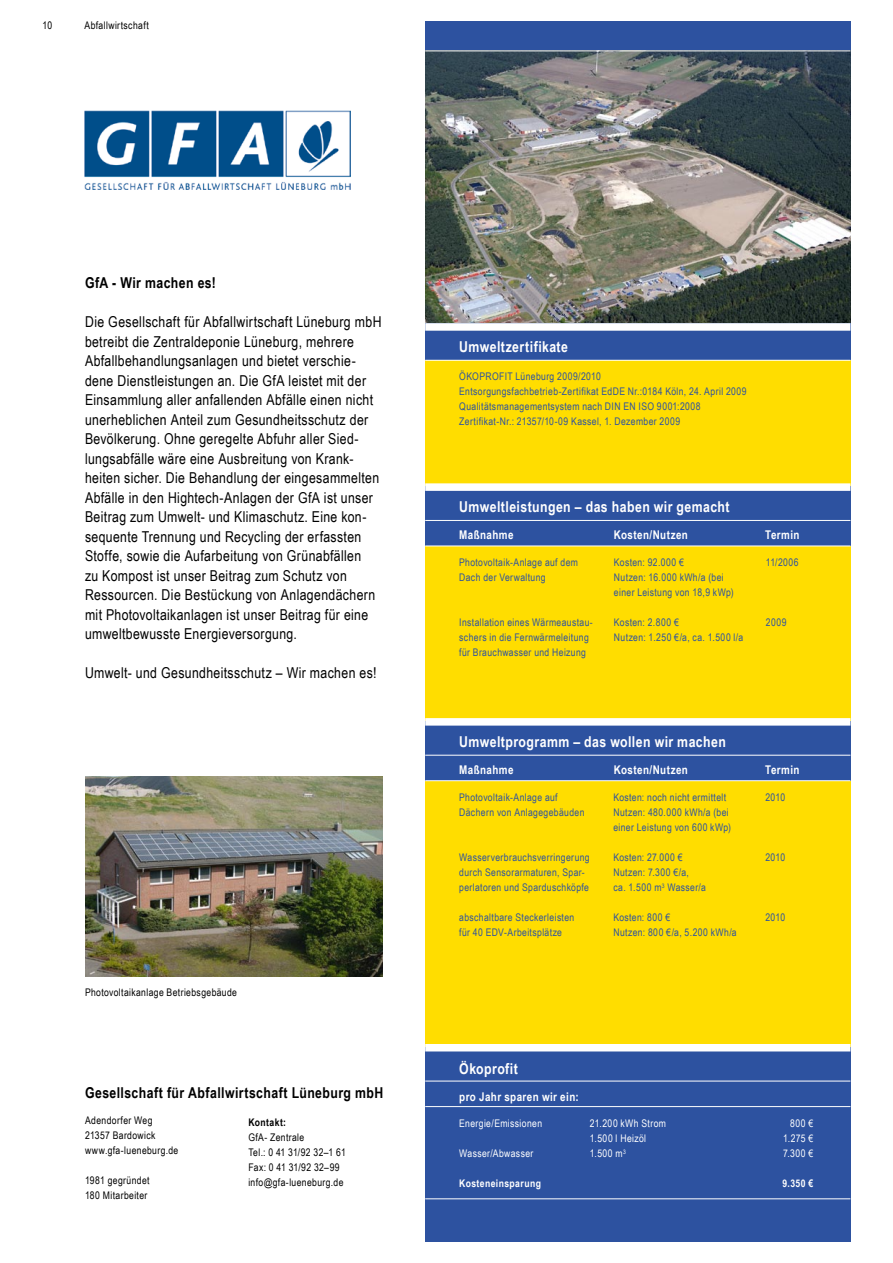
<style>
.page{position:relative;width:893px;height:1263px;background:#fff}
.page>*{position:absolute;margin:0;border:0;box-sizing:border-box;transform-origin:0 0}
.t1{font:15px/19.5px "Arial Narrow";letter-spacing:.025em;color:#000}
.t2{font:700 15px "Arial Narrow";letter-spacing:.03em;color:#fff}
.t3{font:700 15px "Arial Narrow";letter-spacing:.03em;color:#000}
.t4{font:700 12px "Arial Narrow";letter-spacing:.035em;color:#fff}
.t5{font:10.5px/15px "Arial Narrow";letter-spacing:.035em;color:#2d52a0}
.t6{font:10.5px/15px "Arial Narrow";letter-spacing:.035em;color:#000}
.t7{font:10.5px "Arial Narrow";letter-spacing:.035em;color:#fff}
.t8{font:700 10.5px "Arial Narrow";letter-spacing:.04em;color:#fff}
.t9{font:700 10.5px "Arial Narrow";letter-spacing:.04em;color:#000}
</style>
<div class="page">
<div style="left:425px;top:21px;width:425px;height:1221px;background:#fd0"></div>
<div style="left:425px;top:21px;width:425px;height:58px;background:#2d52a0"></div>
<img style="left:425px;top:52px;width:425px;height:271px">
<div style="left:425px;top:1048px;width:425px;height:194px;background:#2d52a0"></div>
<div style="left:425px;top:487px;width:425px;height:59px;background:#2d52a0"></div>
<div style="left:425px;top:483px;width:425px;height:8px;background:#fff"></div>
<hr style="left:425px;top:520px;width:425px;height:1px;background:#fff">
<hr style="left:425px;top:546px;width:425px;height:1px;background:#fff">
<div style="left:425px;top:324px;width:425px;height:36px;background:#2d52a0"></div>
<div style="left:425px;top:323px;width:425px;height:8px;background:#fff"></div>
<hr style="left:425px;top:360px;width:425px;height:1px;background:#fff">
<div style="left:425px;top:722px;width:425px;height:59px;background:#2d52a0"></div>
<div style="left:425px;top:718px;width:425px;height:8px;background:#fff"></div>
<hr style="left:425px;top:755px;width:425px;height:1px;background:#fff">
<hr style="left:425px;top:780px;width:425px;height:1px;background:#fff">
<div style="left:425px;top:1044px;width:425px;height:7px;background:#fff"></div>
<hr style="left:425px;top:1081px;width:425px;height:1px;background:#fff">
<hr style="left:425px;top:1106px;width:425px;height:1px;background:#fff">
<hr style="left:425px;top:1198px;width:425px;height:1px;background:#fff">
<hr style="left:425px;top:51px;width:425px;height:1px;background:#fff">
<img style="left:85px;top:111px;width:266px;height:78px">
<img style="left:85px;top:776px;width:298px;height:200px">
<p class="t6" style="left:43px;top:18px;width:11px">10</p>
<p class="t6" style="left:85px;top:18px;width:66px">Abfallwirtschaft</p>
<h1 class="t3" style="left:85px;top:274px;width:132px">GfA - Wir machen es!</h1>
<p class="t1" style="left:85px;top:312px;width:298px">Die Gesellschaft für Abfallwirtschaft Lüneburg mbH betreibt die Zentraldeponie Lüneburg, mehrere Abfallbehandlungsanlagen und bietet verschie&shy;dene Dienstleistungen an. Die GfA leistet mit der Einsammlung aller anfallenden Abfälle einen nicht unerheblichen Anteil zum Gesundheitsschutz der Bevölkerung. Ohne geregelte Abfuhr aller Sied&shy;lungsabfälle wäre eine Ausbreitung von Krank&shy;heiten sicher. Die Behandlung der eingesammelten Abfälle in den Hightech-Anlagen der GfA ist unser Beitrag zum Umwelt- und Klimaschutz. Eine kon&shy;sequente Trennung und Recycling der erfassten Stoffe, sowie die Aufarbeitung von Grünabfällen<br>zu Kompost ist unser Beitrag zum Schutz von Ressourcen. Die Bestückung von Anlagendächern mit Photovoltaikanlagen ist unser Beitrag für eine umweltbewusste Energieversorgung.</p>
<h1 class="t1" style="left:85px;top:663px;width:293px">Umwelt- und Gesundheitsschutz – Wir machen es!</h1>
<p class="t6" style="left:85px;top:984px;width:154px">Photovoltaikanlage Betriebsgebäude</p>
<h1 class="t3" style="left:85px;top:1084px;width:300px">Gesellschaft für Abfallwirtschaft Lüneburg mbH</h1>
<p class="t6" style="left:85px;top:1113px;width:95px">Adendorfer Weg<br>21357 Bardowick www.gfa-lueneburg.de</p>
<p class="t6" style="left:85px;top:1173px;width:66px">1981 gegründet<br>180 Mitarbeiter</p>
<p class="t9" style="left:248px;top:1116px;width:39px">Kontakt:</p>
<p class="t6" style="left:248px;top:1130px;width:99px">GfA- Zentrale<br>Tel.: 0 41 31/92 32–1 61<br>Fax: 0 41 31/92 32–99 info@gfa-lueneburg.de</p>
<h1 class="t2" style="left:459px;top:338px;width:110px">Umweltzertifikate</h1>
<p class="t5" style="left:459px;top:369px;width:289px">ÖKOPROFIT Lüneburg 2009/2010<br>Entsorgungsfachbetrieb-Zertifikat EdDE Nr.:0184 Köln, 24. April 2009<br>Qualitätsmanagementsystem nach DIN EN ISO 9001:2008<br>Zertifikat-Nr.: 21357/10-09 Kassel, 1. Dezember 2009</p>
<h1 class="t2" style="left:459px;top:498px;width:272px">Umweltleistungen – das haben wir gemacht</h1>
<p class="t4" style="left:459px;top:528px;width:56px">Maßnahme</p>
<p class="t4" style="left:614px;top:528px;width:76px">Kosten/Nutzen</p>
<p class="t4" style="left:765px;top:528px;width:36px">Termin</p>
<p class="t5" style="left:614px;top:555px;width:121px">Kosten: 92.000 €<br>Nutzen: 16.000 kWh/a (bei einer Leistung von 18,9 kWp)</p>
<p class="t5" style="left:614px;top:615px;width:131px">Kosten: 2.800 €<br>Nutzen: 1.250 €/a, ca. 1.500 l/a</p>
<p class="t5" style="left:459px;top:555px;width:120px">Photovoltaik-Anlage auf dem<br>Dach der Verwaltung</p>
<p class="t5" style="left:459px;top:615px;width:135px">Installation eines Wärmeaustau&shy;schers in die Fernwärmeleitung für Brauchwasser und Heizung</p>
<p class="t5" style="left:766px;top:555px;width:34px">11/2006</p>
<p class="t5" style="left:766px;top:615px;width:22px">2009</p>
<h1 class="t2" style="left:459px;top:733px;width:268px">Umweltprogramm – das wollen wir machen</h1>
<p class="t4" style="left:459px;top:763px;width:56px">Maßnahme</p>
<p class="t4" style="left:614px;top:763px;width:76px">Kosten/Nutzen</p>
<p class="t4" style="left:765px;top:763px;width:36px">Termin</p>
<p class="t5" style="left:613px;top:790px;width:119px">Kosten: noch nicht ermittelt<br>Nutzen: 480.000 kWh/a (bei einer Leistung von 600 kWp)</p>
<p class="t5" style="left:613px;top:850px;width:94px">Kosten: 27.000 €<br>Nutzen: 7.300 €/a,<br>ca. 1.500 m<sup>3</sup> Wasser/a</p>
<p class="t5" style="left:613px;top:910px;width:125px">Kosten: 800 €<br>Nutzen: 800 €/a, 5.200 kWh/a</p>
<p class="t5" style="left:459px;top:790px;width:127px">Photovoltaik-Anlage auf<br>Dächern von Anlagegebäuden</p>
<p class="t5" style="left:459px;top:850px;width:132px">Wasserverbrauchsverringerung durch Sensorarmaturen, Spar&shy;perlatoren und Sparduschköpfe</p>
<p class="t5" style="left:459px;top:910px;width:117px">abschaltbare Steckerleisten für 40 EDV-Arbeitsplätze</p>
<p class="t5" style="left:765px;top:790px;width:21px">2010</p>
<p class="t5" style="left:765px;top:850px;width:21px">2010</p>
<p class="t5" style="left:765px;top:910px;width:21px">2010</p>
<h1 class="t2" style="left:459px;top:1060px;width:60px">Ökoprofit</h1>
<p class="t4" style="left:459px;top:1090px;width:121px">pro Jahr sparen wir ein:</p>
<p class="t7" style="left:459px;top:1117px;width:84px">Energie/Emissionen</p>
<p class="t7" style="left:590px;top:1117px;width:78px">21.200 kWh Strom</p>
<p class="t7" style="left:790px;top:1117px;width:25px">800 €</p>
<p class="t7" style="left:590px;top:1132px;width:58px">1.500 l Heizöl</p>
<p class="t7" style="left:783px;top:1132px;width:32px">1.275 €</p>
<p class="t7" style="left:459px;top:1147px;width:76px">Wasser/Abwasser</p>
<p class="t7" style="left:590px;top:1147px;width:38px">1.500 m<sup>3</sup></p>
<p class="t7" style="left:783px;top:1147px;width:32px">7.300 €</p>
<p class="t8" style="left:459px;top:1177px;width:83px">Kosteneinsparung</p>
<p class="t8" style="left:782px;top:1177px;width:32px">9.350 €</p>
</div>
